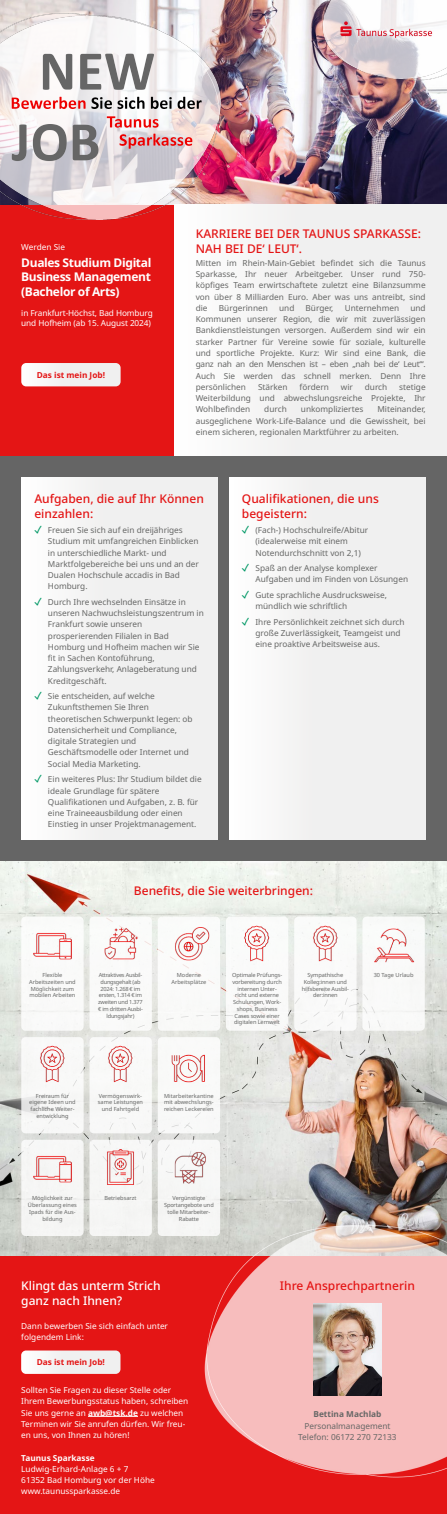
<style>
.page{position:relative;width:447px;height:1514px;background:#fff}
.page>*{position:absolute;margin:0;border:0;box-sizing:border-box;transform-origin:0 0}
.t1{font:500 12px/14.4px "Noto Sans";color:#e41515}
.t2{font:700 12px/14.4px "Noto Sans";letter-spacing:-.03em;color:#fff;text-align:justify}
.t3{font:500 12px/14.4px "Noto Sans";color:#fff}
.t4{font:8.25px/11.2px "Noto Sans";color:#666766}
.t5{font:8.25px/11.2px "Noto Sans";color:#fff}
.t6{font:700 8.25px "Noto Sans";color:#e41515}
.t7{font:700 8.25px "Noto Sans";color:#fff}
.t8{font:700 8.25px "Noto Sans";color:#666766}
.t9{font:5.62px/6.8px "Noto Sans";letter-spacing:-.02em;color:#666766;text-align:center}
.t10{font:5.62px/6.8px "Noto Sans";color:#666766;text-align:center}
.t11{font:5.62px/6.8px "Noto Sans";letter-spacing:-.04em;color:#666766;text-align:center}
.s1{font-weight:700}
</style>
<div class="page">
<div style="left:0;top:204px;width:174px;height:252px;background:#e41515"></div>
<img style="left:0;top:0;width:446px;height:204px">
<img style="left:0;top:13px;width:220px;height:206px">
<img style="left:314px;top:0;width:132px;height:88px">
<div style="left:174px;top:204px;width:272px;height:252px;background:linear-gradient(to right,#fbfbfa,#ececec)"></div>
<div style="left:0;top:456px;width:446px;height:405px;background:#656565"></div>
<svg style="left:21px;top:363px;width:99px;height:23px;background:#f3f1f0"></svg>
<div style="left:21px;top:478px;width:196px;height:362px;background:linear-gradient(to right,#fafafa,#ececec)"></div>
<div style="left:230px;top:478px;width:195px;height:362px;background:linear-gradient(to right,#fafafa,#ececec)"></div>
<img style="left:0;top:861px;width:446px;height:395px">
<div style="left:21px;top:916px;width:63px;height:115px;background:#fff;border-radius:4px"></div>
<img style="left:32px;top:932px;width:40px;height:28px">
<div style="left:89px;top:916px;width:63px;height:115px;background:#fff;border-radius:4px"></div>
<img style="left:104px;top:923px;width:36px;height:37px">
<div style="left:158px;top:916px;width:62px;height:115px;background:#fff;border-radius:4px"></div>
<img style="left:170px;top:927px;width:40px;height:38px">
<div style="left:226px;top:916px;width:62px;height:115px;background:#fff;border-radius:4px"></div>
<img style="left:243px;top:925px;width:27px;height:37px">
<div style="left:294px;top:916px;width:62px;height:115px;background:#fff;border-radius:4px"></div>
<img style="left:309px;top:923px;width:29px;height:39px">
<div style="left:362px;top:916px;width:62px;height:115px;background:#fff;border-radius:4px"></div>
<img style="left:374px;top:928px;width:41px;height:35px">
<svg style="left:21px;top:1037px;width:63px;height:96px"></svg>
<img style="left:30px;top:1044px;width:45px;height:41px">
<div style="left:89px;top:1037px;width:63px;height:96px;background:#f8f8f8;border-radius:4px"></div>
<img style="left:100px;top:1045px;width:33px;height:38px">
<div style="left:158px;top:1037px;width:62px;height:96px;background:#f9f9f8;border-radius:4px"></div>
<img style="left:171px;top:1054px;width:34px;height:29px">
<div style="left:21px;top:1140px;width:63px;height:96px;background:#f6f6f5;border-radius:4px"></div>
<img style="left:33px;top:1156px;width:39px;height:27px">
<div style="left:89px;top:1140px;width:63px;height:96px;background:#f6f6f5;border-radius:4px"></div>
<img style="left:103px;top:1149px;width:40px;height:36px">
<div style="left:158px;top:1140px;width:62px;height:96px;background:#f6f7f6;border-radius:4px"></div>
<img style="left:167px;top:1146px;width:39px;height:38px">
<div style="left:0;top:1256px;width:446px;height:257px;background:#e41515"></div>
<img style="left:161px;top:1211px;width:285px;height:267px">
<img style="left:313px;top:1303px;width:68px;height:93px">
<svg style="left:21px;top:1350px;width:99px;height:24px;background:#f2ebeb"></svg>
<hr style="left:88px;top:1416px;width:50px;height:1px;background:#fff">
<svg style="left:35px;top:526px;width:6px;height:8px"></svg>
<svg style="left:35px;top:597px;width:6px;height:8px"></svg>
<svg style="left:35px;top:692px;width:6px;height:8px"></svg>
<svg style="left:35px;top:775px;width:6px;height:8px"></svg>
<svg style="left:242px;top:526px;width:7px;height:8px"></svg>
<svg style="left:242px;top:564px;width:7px;height:8px"></svg>
<svg style="left:242px;top:590px;width:7px;height:8px"></svg>
<svg style="left:242px;top:617px;width:7px;height:8px"></svg>
<p class="t5" style="left:21px;top:242px;width:45px">Werden Sie</p>
<h1 class="t2" style="left:21px;top:255px;width:131px">Duales Studium Digital Business Management (Bachelor of Arts)</h1>
<p class="t5" style="left:21px;top:308px;width:133px;line-height:9.9px">in Frankfurt-Höchst, Bad Homburg und Hofheim (ab 15. August 2024)</p>
<p class="t6" style="left:37px;top:370px;width:70px">Das ist mein Job!</p>
<h1 class="t1" style="left:196px;top:227px;width:226px">KARRIERE BEI DER TAUNUS SPARKASSE:<br>NAH BEI DE‘ LEUT‘.</h1>
<p class="t4" style="left:196px;top:257px;width:231px;text-align:justify">Mitten im Rhein-Main-Gebiet befindet sich die Taunus Sparkasse, Ihr neuer Arbeitgeber. Unser rund 750- köpfiges Team erwirtschaftete zuletzt eine Bilanzsumme von über 8 Milliarden Euro. Aber was uns antreibt, sind die</p>
<p class="t4" style="left:196px;top:302px;width:231px;text-align:justify;text-indent:214px">und Kommunen unserer Region, die wir mit zuverlässigen Bankdienstleistungen versorgen. Außerdem sind wir ein starker Partner für Vereine sowie für soziale, kulturelle und sportliche Projekte. Kurz: Wir sind eine Bank, die ganz nah an den Menschen ist – eben „nah bei de‘ Leut‘“.<br>Auch Sie werden das schnell merken. Denn Ihre persönlichen</p>
<p class="t4" style="left:219px;top:302px;width:50px">Bürgerinnen</p>
<p class="t4" style="left:279px;top:302px;width:17px">und</p>
<p class="t4" style="left:305px;top:302px;width:29px">Bürger,</p>
<p class="t4" style="left:344px;top:302px;width:56px">Unternehmen</p>
<p class="t4" style="left:258px;top:381px;width:31px">Stärken</p>
<p class="t4" style="left:299px;top:381px;width:31px">fördern</p>
<p class="t4" style="left:340px;top:381px;width:14px">wir</p>
<p class="t4" style="left:364px;top:381px;width:24px">durch</p>
<p class="t4" style="left:196px;top:381px;width:231px;text-align:justify;text-indent:203px">stetige Weiterbildung und abwechslungsreiche Projekte, Ihr Wohlbefinden</p>
<p class="t4" style="left:196px;top:404px;width:231px;text-align:justify;text-indent:181px">Miteinander, ausgeglichene Work-Life-Balance und die Gewissheit, bei einem sicheren, regionalen Marktführer zu arbeiten.</p>
<p class="t4" style="left:264px;top:404px;width:24px">durch</p>
<p class="t4" style="left:301px;top:404px;width:64px">unkompliziertes</p>
<h1 class="t1" style="left:34px;top:492px;width:171px">Aufgaben, die auf Ihr Können einzahlen:</h1>
<p class="t4" style="left:48px;top:525px;width:152px">Freuen Sie sich auf ein dreijähriges<br>Studium mit umfangreichen Einblicken in unterschiedliche Markt- und<br>Marktfolgebereiche bei uns und an der<br>Dualen Hochschule accadis in Bad<br>Homburg.</p>
<p class="t4" style="left:48px;top:596px;width:157px">Durch Ihre wechselnden Einsätze in unseren Nachwuchsleistungszentrum in<br>Frankfurt sowie unseren prosperierenden Filialen in Bad<br>Homburg und Hofheim machen wir Sie fit in Sachen Kontoführung,<br>Zahlungsverkehr, Anlageberatung und<br>Kreditgeschäft.</p>
<p class="t4" style="left:48px;top:691px;width:146px">Sie entscheiden, auf welche<br>Zukunftsthemen Sie Ihren theoretischen Schwerpunkt legen: ob<br>Datensicherheit und Compliance, digitale Strategien und<br>Geschäftsmodelle oder Internet und<br>Social Media Marketing.</p>
<p class="t4" style="left:48px;top:774px;width:155px">Ein weiteres Plus: Ihr Studium bildet die ideale Grundlage für spätere Qualifikationen und Aufgaben, z. B. für eine Traineeausbildung oder einen Einstieg in unser Projektmanagement.</p>
<h1 class="t1" style="left:242px;top:492px;width:138px">Qualifikationen, die uns begeistern:</h1>
<p class="t4" style="left:255px;top:525px;width:114px">(Fach-) Hochschulreife/Abitur (idealerweise mit einem<br>Notendurchschnitt von 2,1)</p>
<p class="t4" style="left:255px;top:563px;width:154px">Spaß an der Analyse komplexer<br>Aufgaben und im Finden von Lösungen</p>
<p class="t4" style="left:255px;top:589px;width:133px">Gute sprachliche Ausdrucksweise, mündlich wie schriftlich</p>
<p class="t4" style="left:255px;top:616px;width:151px">Ihre Persönlichkeit zeichnet sich durch große Zuverlässigkeit, Teamgeist und eine proaktive Arbeitsweise aus.</p>
<h1 class="t1" style="left:134px;top:884px;width:180px">Benefits, die Sie weiterbringen:</h1>
<p class="t10" style="left:29px;top:972px;width:48px">Flexible<br>Arbeitszeiten und<br>Möglichkeit zum mobilen Arbeiten</p>
<p class="t11" style="left:98px;top:972px;width:46px">Attraktives Ausbil&shy;dungsgehalt (ab<br>2024: 1.268 € im ersten, 1.314 € im zweiten und 1.377 € im dritten Ausbi&shy;ldungsjahr)</p>
<p class="t10" style="left:171px;top:972px;width:36px">Moderne<br>Arbeitsplätze</p>
<p class="t9" style="left:232px;top:972px;width:51px">Optimale Prüfungs&shy;vorbereitung durch internen Unter&shy;richt und externe<br>Schulungen, Work&shy;shops, Business<br>Cases sowie einer digitalen Lernwelt</p>
<p class="t9" style="left:302px;top:972px;width:48px">Sympathische<br>Kolleg:innen und hilfsbereite Ausbil&shy;der:innen</p>
<p class="t10" style="left:373px;top:972px;width:41px">30 Tage Urlaub</p>
<p class="t10" style="left:29px;top:1092px;width:48px">Freiraum für eigene Ideen und fachliche Weiter&shy;entwicklung</p>
<p class="t10" style="left:98px;top:1092px;width:47px">Vermögenswirk&shy;same Leistungen und Fahrtgeld</p>
<p class="t9" style="left:164px;top:1092px;width:51px;text-align:justify">Mitarbeiterkantine mit abwechslungs&shy;reichen Leckereien</p>
<p class="t10" style="left:28px;top:1195px;width:50px">Möglichkeit zur<br>Überlassung eines<br>Ipads für die Aus&shy;bildung</p>
<p class="t10" style="left:104px;top:1195px;width:34px">Betriebsarzt</p>
<p class="t9" style="left:164px;top:1195px;width:51px">Vergünstigte<br>Sportangebote und tolle Mitarbeiter-<br>Rabatte</p>
<h1 class="t3" style="left:21px;top:1279px;width:141px">Klingt das unterm Strich ganz nach Ihnen?</h1>
<p class="t5" style="left:21px;top:1320px;width:148px">Dann bewerben Sie sich einfach unter folgendem Link:</p>
<p class="t6" style="left:37px;top:1357px;width:70px">Das ist mein Job!</p>
<p class="t5" style="left:21px;top:1384px;width:168px">Sollten Sie Fragen zu dieser Stelle oder Ihrem Bewerbungsstatus haben, schreiben Sie uns gerne an <span class="s1">awb@tsk.de</span> zu welchen Terminen wir Sie anrufen dürfen. Wir freu&shy;en uns, von Ihnen zu hören!</p>
<p class="t7" style="left:21px;top:1453px;width:75px">Taunus Sparkasse</p>
<p class="t5" style="left:21px;top:1463px;width:135px">Ludwig-Erhard-Anlage 6 + 7<br>61352 Bad Homburg vor der Höhe www.taunussparkasse.de</p>
<h1 class="t1" style="left:280px;top:1279px;width:136px">Ihre Ansprechpartnerin</h1>
<p class="t8" style="left:313px;top:1409px;width:69px">Bettina Machlab</p>
<p class="t4" style="left:298px;top:1420px;width:100px;text-align:center">Personalmanagement<br>Telefon: 06172 270 72133</p>
</div>
